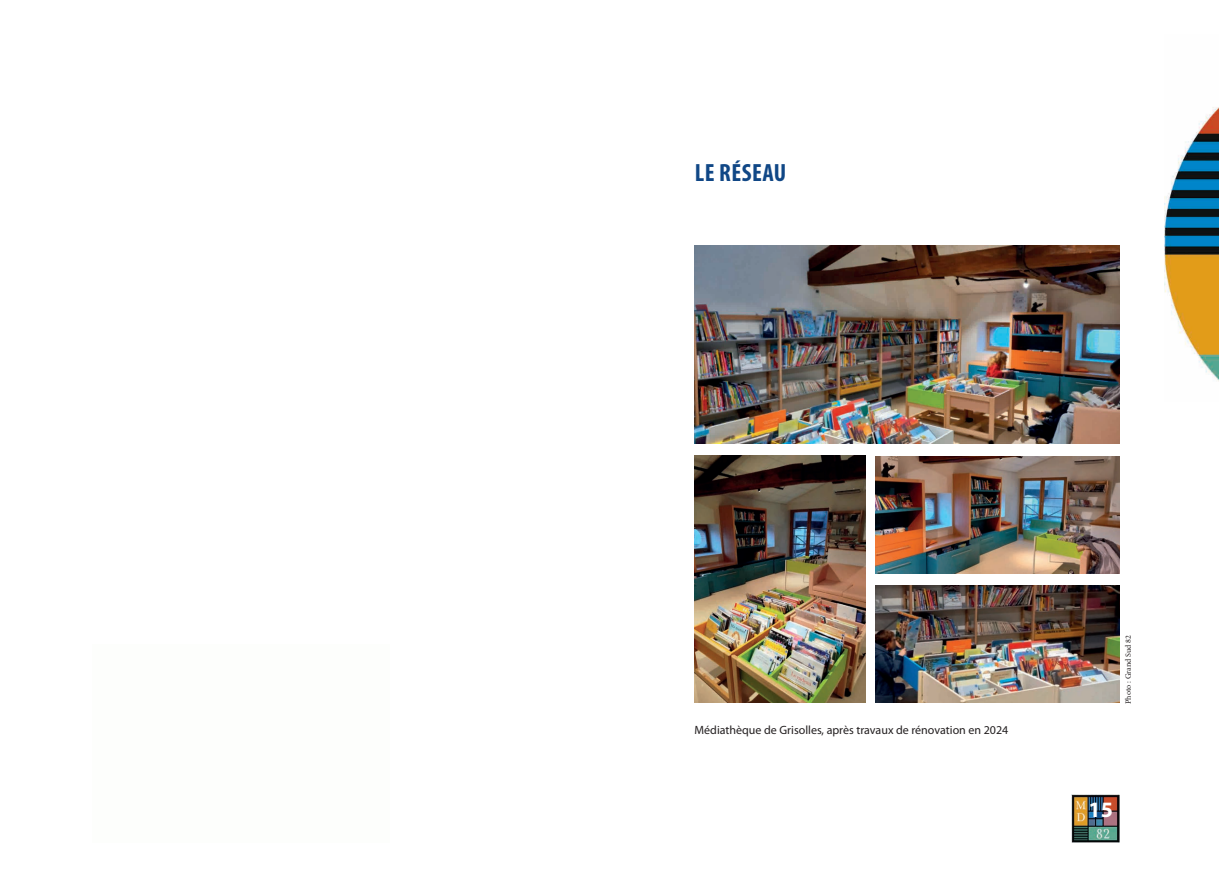
<style>
.page{position:relative;width:1219px;height:871px;background:#fff}
.page>*{position:absolute;margin:0;border:0;box-sizing:border-box;transform-origin:0 0}
.t1{font:700 condensed 25px "Myriad Pro";letter-spacing:.02em;color:#104786}
.t2{font:700 22px "Myriad Pro";color:#fff}
.t3{font:12px "Myriad Pro";color:#231f20}
.t4{font:8px "Minion Pro";letter-spacing:-.005em;color:#231f20}
</style>
<div class="page">
<img style="left:1071px;top:794px;width:49px;height:48px">
<img style="left:1165px;top:107px;width:54px;height:275px">
<img style="left:876px;top:456px;width:244px;height:117px">
<img style="left:694px;top:245px;width:426px;height:198px">
<img style="left:694px;top:455px;width:171px;height:247px">
<img style="left:876px;top:585px;width:244px;height:117px">
<h1 class="t1" style="left:695px;top:157px;width:93px">LE RÉSEAU</h1>
<p class="t3" style="left:694px;top:722px;width:315px">Médiathèque de Grisolles, après travaux de rénovation en 2024</p>
<p class="t4" style="left:1123px;top:703px;width:70px;rotate:-90deg">Photo : Grand Sud 82</p>
<h2 class="t2" style="left:1089px;top:795px;width:26px">15</h2>
</div>
